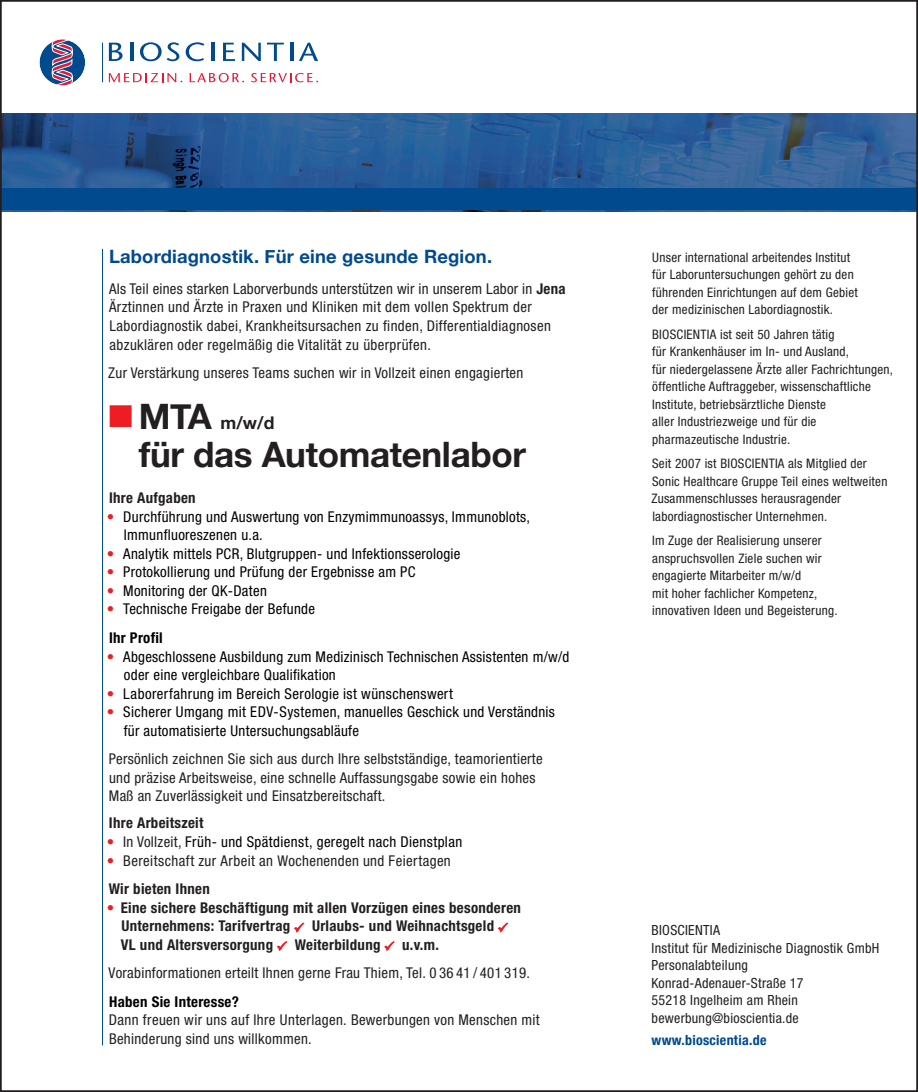
<style>
.page{position:relative;width:918px;height:1092px;background:#fff}
.page>*{position:absolute;margin:0;border:0;box-sizing:border-box;transform-origin:0 0}
.t1{font:700 35px "Helvetica Neue";letter-spacing:-.01em;color:#231f20}
.t2{font:700 18.38px "Helvetica Neue";letter-spacing:.01em;color:#004a8d}
.t3{font:700 17.5px "Helvetica Neue";color:#231f20}
.t4{font:condensed 14.88px/18.6px "Helvetica Neue";letter-spacing:.02em;color:#231f20}
.t5{font:condensed 14.88px/18.6px "Helvetica Neue";letter-spacing:.02em;color:#000001}
.t6{font:700 condensed 14.88px/18.6px "Helvetica Neue";letter-spacing:.02em;color:#231f20}
.t7{font:700 condensed 14.88px "Helvetica Neue";letter-spacing:.02em;color:#000001}
.t8{font:condensed 14px/17.5px "Helvetica Neue";letter-spacing:.02em;color:#231f20}
.t9{font:700 condensed 14px "Helvetica Neue";letter-spacing:.02em;color:#004a8d}
.t10{font:condensed 13.12px/17.5px "Helvetica Neue";letter-spacing:.02em;color:#231f20}
.s1{font-weight:700}
.s2{font-size:35px}
.s3{color:#ee1d23}
.s4{color:#231f20}
.s5{font-weight:400;color:#ee1d23}
</style>
<div class="page">
<img style="left:3px;top:114px;width:912px;height:97px">
<div style="left:1px;top:189px;width:915px;height:21px;background:#004a8d"></div>
<svg style="left:294px;top:922px;width:10px;height:10px"></svg>
<svg style="left:498px;top:922px;width:10px;height:10px"></svg>
<svg style="left:277px;top:941px;width:10px;height:9px"></svg>
<svg style="left:384px;top:941px;width:10px;height:9px"></svg>
<svg style="left:109px;top:43px;width:14px;height:18px"></svg>
<hr style="left:130px;top:43px;width:3px;height:18px;background:#004a8d">
<svg style="left:140px;top:42px;width:39px;height:19px"></svg>
<svg style="left:186px;top:42px;width:18px;height:19px"></svg>
<hr style="left:211px;top:43px;width:3px;height:18px;background:#004a8d">
<svg style="left:223px;top:43px;width:12px;height:18px"></svg>
<svg style="left:242px;top:43px;width:19px;height:18px"></svg>
<svg style="left:267px;top:43px;width:17px;height:18px"></svg>
<hr style="left:290px;top:43px;width:3px;height:18px;background:#004a8d">
<svg style="left:299px;top:43px;width:19px;height:18px"></svg>
<svg style="left:109px;top:73px;width:73px;height:9px"></svg>
<svg style="left:190px;top:73px;width:54px;height:9px"></svg>
<svg style="left:251px;top:73px;width:67px;height:9px"></svg>
<svg style="left:39px;top:40px;width:46px;height:45px"></svg>
<hr style="left:102px;top:43px;width:1px;height:39px;background:#004a8d">
<hr style="left:102px;top:249px;width:1px;height:796px;background:#004a8d">
<p class="t2" style="left:109px;top:242px;width:384px">Labordiagnostik. Für eine gesunde Region.</p>
<p class="t4" style="left:109px;top:279px;width:458px">Als Teil eines starken Laborverbunds unterstützen wir in unserem Labor in <span class="s1">Jena </span>Ärztinnen und Ärzte in Praxen und Kliniken mit dem vollen Spektrum der Labordiagnostik dabei, Krankheitsursachen zu finden, Differentialdiagnosen abzuklären oder regelmäßig die Vitalität zu überprüfen.</p>
<p class="t4" style="left:108px;top:363px;width:416px">Zur Verstärkung unseres Teams suchen wir in Vollzeit einen engagierten</p>
<p class="t3" style="left:139px;top:409px;width:137px"><span class="s2">MTA</span> m/w/d</p>
<h1 class="t1" style="left:139px;top:427px;width:389px">für das Automatenlabor</h1>
<p class="t6" style="left:109px;top:488px;width:88px">Ihre Aufgaben</p>
<p class="t5" style="left:124px;top:507px;width:408px;text-indent:-17px"><span class="s3">•</span> Durchführung und Auswertung von Enzymimmunoassys, Immunoblots,<br>Immunfluoreszenen u.a.</p>
<p class="t5" style="left:107px;top:544px;width:355px"><span class="s3">•</span> Analytik mittels PCR, Blutgruppen- und Infektionsserologie</p>
<p class="t5" style="left:107px;top:562px;width:310px"><span class="s3">•</span> Protokollierung und Prüfung der Ergebnisse am PC</p>
<p class="t5" style="left:107px;top:581px;width:161px"><span class="s3">•</span> Monitoring der QK-Daten</p>
<p class="t5" style="left:107px;top:595px;width:210px;line-height:28.5px"><span class="s3">•</span> Technische Freigabe der Befunde<br><span class="s1">Ihr Profil</span></p>
<p class="t5" style="left:124px;top:647px;width:447px;text-indent:-17px"><span class="s3">•</span> Abgeschlossene Ausbildung zum Medizinisch Technischen Assistenten m/w/d oder eine vergleichbare Qualifikation</p>
<p class="t5" style="left:107px;top:684px;width:348px"><span class="s3">•</span> Laborerfahrung im Bereich Serologie ist wünschenswert</p>
<p class="t5" style="left:124px;top:702px;width:433px;text-indent:-17px"><span class="s3">•</span> Sicherer Umgang mit EDV-Systemen, manuelles Geschick und Verständnis für automatisierte Untersuchungsabläufe</p>
<p class="t4" style="left:109px;top:749px;width:435px">Persönlich zeichnen Sie sich aus durch Ihre selbstständige, teamorientierte und präzise Arbeitsweise, eine schnelle Auffassungsgabe sowie ein hohes<br>Maß an Zuverlässigkeit und Einsatzbereitschaft.</p>
<p class="t6" style="left:109px;top:813px;width:96px">Ihre Arbeitszeit</p>
<p class="t5" style="left:107px;top:832px;width:357px"><span class="s3">•</span> <span class="s4">In Vollzeit,</span> Früh- und Spätdienst, geregelt nach Dienstplan</p>
<p class="t4" style="left:107px;top:845px;width:345px;line-height:28.5px"><span class="s3">•</span> Bereitschaft zur Arbeit an Wochenenden und Feiertagen<br><span class="s1">Wir bieten Ihnen</span></p>
<p class="t6" style="left:121px;top:897px;width:401px;text-indent:-15px"><span class="s5">•</span> Eine sichere Beschäftigung mit allen Vorzügen eines besonderen<br>Unternehmens: Tarifvertrag</p>
<p class="t6" style="left:312px;top:916px;width:184px">Urlaubs- und Weihnachtsgeld</p>
<p class="t6" style="left:121px;top:934px;width:154px">VL und Altersversorgung</p>
<p class="t6" style="left:295px;top:934px;width:87px">Weiterbildung</p>
<p class="t6" style="left:402px;top:934px;width:38px">u.v.m.</p>
<p class="t4" style="left:109px;top:963px;width:423px">Vorabinformationen erteilt Ihnen gerne Frau Thiem, Tel. 0 36 41 / 401 319.</p>
<p class="t7" style="left:109px;top:992px;width:131px">Haben Sie Interesse?</p>
<p class="t4" style="left:109px;top:1010px;width:432px">Dann freuen wir uns auf Ihre Unterlagen. Bewerbungen von Menschen mit<br>Behinderung sind uns willkommen.</p>
<p class="t10" style="left:652px;top:248px;width:207px">Unser international arbeitendes Institut für Laboruntersuchungen gehört zu den führenden Einrichtungen auf dem Gebiet der medizinischen Labordiagnostik.</p>
<p class="t10" style="left:652px;top:325px;width:242px">BIOSCIENTIA ist seit 50 Jahren tätig<br>für Krankenhäuser im In- und Ausland,<br>für niedergelassene Ärzte aller Fachrichtungen, öffentliche Auftraggeber, wissenschaftliche Institute, betriebsärztliche Dienste<br>aller Industriezweige und für die pharmazeutische Industrie.</p>
<p class="t10" style="left:651px;top:454px;width:238px">Seit 2007 ist BIOSCIENTIA als Mitglied der Sonic Healthcare Gruppe Teil eines weltweiten Zusammenschlusses herausragender labordiagnostischer Unternehmen.</p>
<p class="t10" style="left:652px;top:531px;width:187px">Im Zuge der Realisierung unserer anspruchsvollen Ziele suchen wir engagierte Mitarbeiter m/w/d<br>mit hoher fachlicher Kompetenz, innovativen Ideen und Begeisterung.</p>
<p class="t8" style="left:651px;top:921px;width:229px">BIOSCIENTIA<br>Institut für Medizinische Diagnostik GmbH<br>Personalabteilung<br>Konrad-Adenauer-Straße 17<br>55218 Ingelheim am Rhein bewerbung@bioscientia.de</p>
<p class="t9" style="left:651px;top:1028px;width:116px">www.bioscientia.de</p>
</div>
